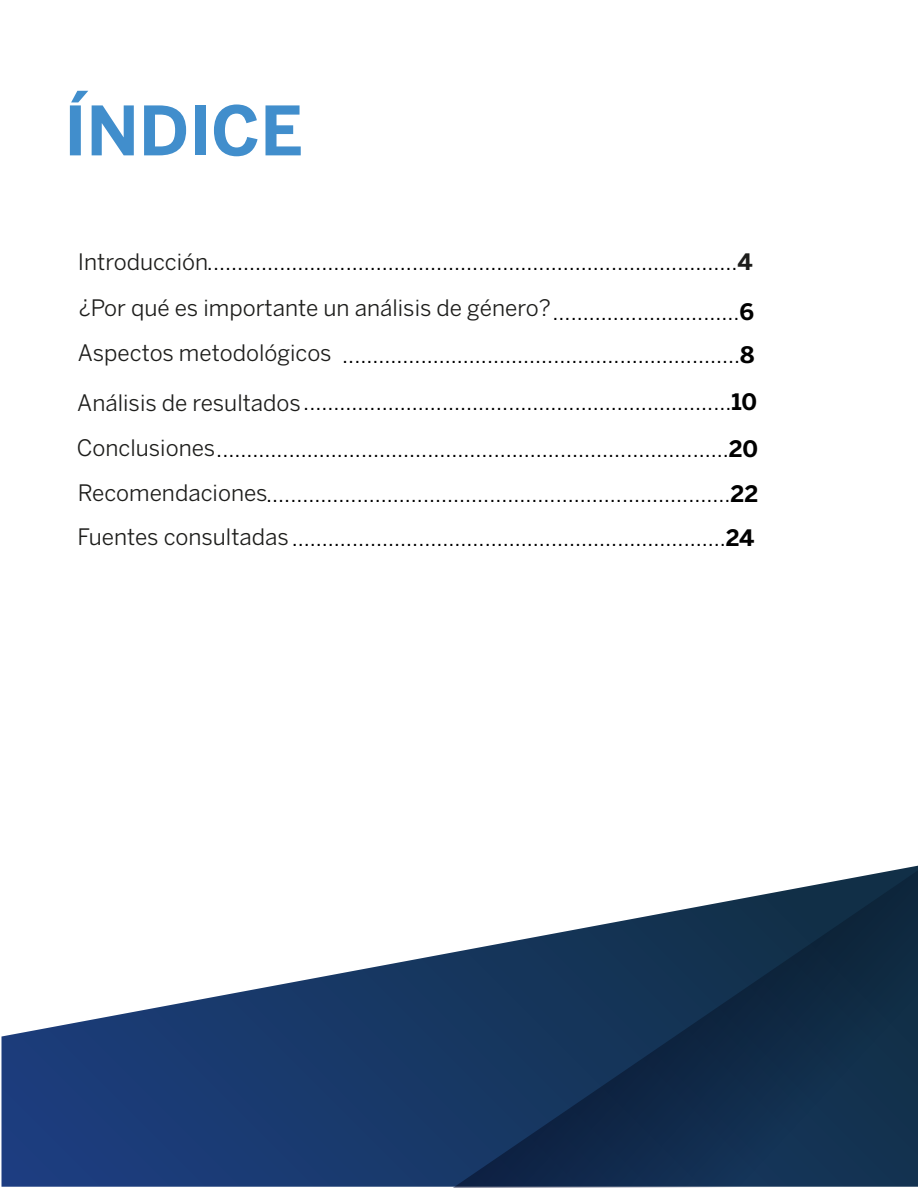
<style>
.page{position:relative;width:918px;height:1188px;background:#fff}
.page>*{position:absolute;margin:0;border:0;box-sizing:border-box;transform-origin:0 0}
.t1{font:700 67.5px "Benton Sans";color:#418ecc}
.t2{font:22.5px/46px "Benton Sans";color:#010101}
.t3{font:22.5px "Benton Sans";color:#1d1d1b}
.s1{color:#1d1d1b}
.s2{font-weight:700;color:#1d1d1b}
.s3{font-weight:700}
</style>
<div class="page">
<svg style="left:2px;top:952px;width:451px;height:235px"></svg>
<svg style="left:453px;top:865px;width:465px;height:323px;background:#334c67"></svg>
<h1 class="t1" style="left:64px;top:91px;width:240px">ÍNDICE</h1>
<p class="t2" style="left:78px;top:239px;width:676px"><span class="s1">Introducción</span>........................................................................................<span class="s2">4 </span><span class="s1">¿Por qué es importante un análisis de género?</span></p>
<p class="t2" style="left:342px;top:290px;width:414px;line-height:43.3px;text-align:right">...............................<span class="s3">6 </span>..................................................................<span class="s3">8</span></p>
<p class="t3" style="left:78px;top:340px;width:255px">Aspectos metodológicos</p>
<p class="t2" style="left:77px;top:379px;width:683px;text-align:justify"><span class="s1">Análisis de resultados</span>.......................................................................<span class="s3">10<br></span><span class="s1">Conclusiones</span>.....................................................................................<span class="s3">20<br></span><span class="s1">Recomendaciones</span>.............................................................................<span class="s3">22</span></p>
<p class="t2" style="left:77px;top:514px;width:679px"><span class="s1">Fuentes consultadas</span>........................................................................<span class="s3">24</span></p>
</div>
